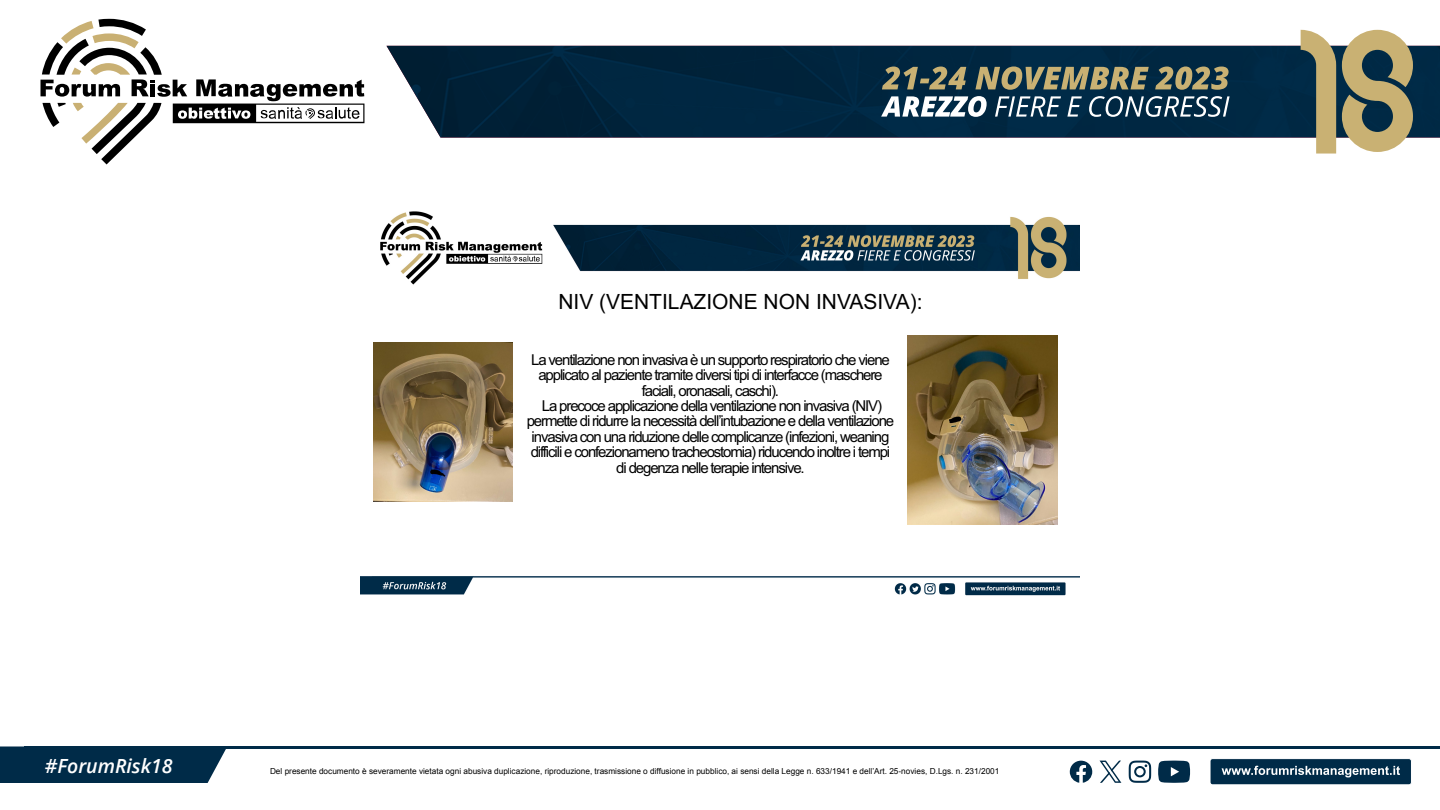
<style>
.page{position:relative;width:1440px;height:810px;background:#fff}
.page>*{position:absolute;margin:0;border:0;box-sizing:border-box;transform-origin:0 0}
.t1{font:21px "Arial";color:#000}
.t2{font:italic 600 19.5px "Open Sans";color:#fff}
.t3{font:15px/15.3px "Arial";letter-spacing:-.075em;color:#000;text-align:center}
.t4{font:8.25px "Arial";color:#000}
</style>
<div class="page">
<div style="left:0;top:746px;width:226px;height:37px;background:#002b48"></div>
<div style="left:1210px;top:759px;width:201px;height:26px;background:#002b48;border-radius:3px"></div>
<div style="left:1210px;top:758px;width:202px;height:27px;border:1px solid #fff;border-radius:3px"></div>
<svg style="left:1222px;top:766px;width:178px;height:11px"></svg>
<hr style="left:24px;top:746px;width:1416px;height:3px;background:#002b48">
<img style="left:386px;top:46px;width:1054px;height:92px">
<svg style="left:1342px;top:30px;width:71px;height:122px"></svg>
<svg style="left:1301px;top:30px;width:35px;height:124px"></svg>
<svg style="left:40px;top:19px;width:324px;height:145px"></svg>
<svg style="left:881px;top:96px;width:349px;height:21px"></svg>
<svg style="left:882px;top:66px;width:347px;height:24px"></svg>
<svg style="left:1129px;top:761px;width:22px;height:22px"></svg>
<svg style="left:1158px;top:761px;width:32px;height:22px"></svg>
<svg style="left:1070px;top:761px;width:22px;height:22px"></svg>
<svg style="left:1100px;top:761px;width:21px;height:22px"></svg>
<img style="left:360px;top:211px;width:720px;height:385px">
<img style="left:373px;top:343px;width:140px;height:158px">
<img style="left:907px;top:335px;width:150px;height:189px">
<h1 class="t1" style="left:558px;top:287px;width:366px">NIV (VENTILAZIONE NON INVASIVA):</h1>
<p class="t3" style="left:527px;top:352px;width:369px">La ventilazione non invasiva è un supporto respiratorio che viene applicato al paziente tramite diversi tipi di interfacce (maschere faciali, oronasali, caschi).<br>La precoce applicazione della ventilazione non invasiva (NIV) permette di ridurre la necessità dell’intubazione e della ventilazione invasiva con una riduzione delle complicanze (infezioni, weaning difficili e confezionameno tracheostomia) riducendo inoltre i tempi di degenza nelle terapie intensive.</p>
<h2 class="t2" style="left:45px;top:752px;width:129px">#ForumRisk18</h2>
<p class="t4" style="left:270px;top:766px;width:731px">Del presente documento è severamente vietata ogni abusiva duplicazione, riproduzione, trasmissione o diffusione in pubblico, ai sensi della Legge n. 633/1941 e dell’Art. 25-novies, D.Lgs. n. 231/2001</p>
</div>
